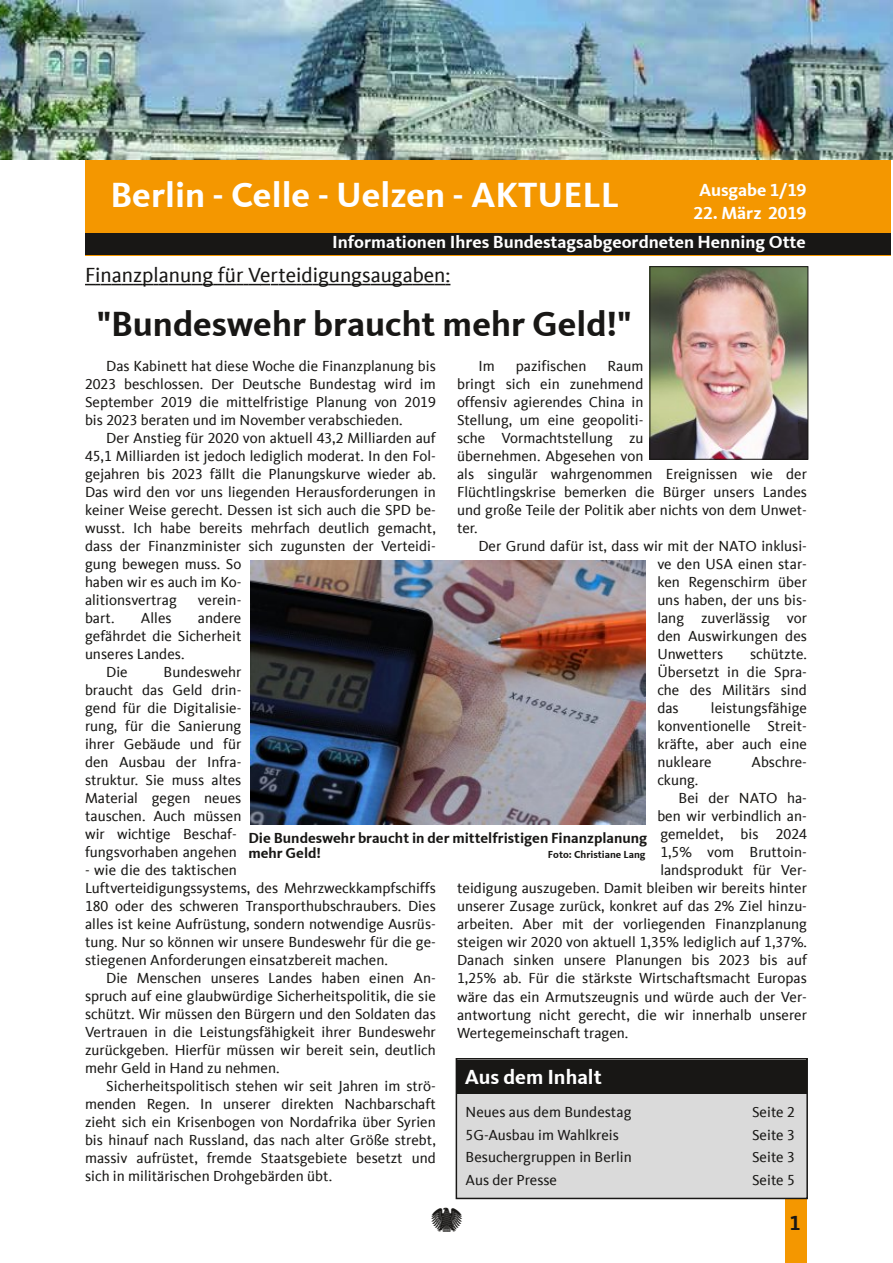
<style>
.page{position:relative;width:893px;height:1263px;background:#fff}
.page>*{position:absolute;margin:0;border:0;box-sizing:border-box;transform-origin:0 0}
.t1{font:700 36px "CDU Kievit Tab";color:#181715}
.t2{font:700 36px "CDU Kievit Tab";color:#fff}
.t3{font:21px "CDU Kievit Tab";color:#181715}
.t4{font:700 21px "CDU Kievit Tab";color:#fff}
.t5{font:700 21px "CDU Kievit Tab";color:#181715}
.t6{font:700 18px "CDU Kievit Tab";color:#fff}
.t7{font:15px/18px "CDU Kievit Tab";letter-spacing:.005em;color:#181715;text-align:justify}
.t8{font:700 15px/15px "CDU Kievit Tab";color:#181715}
.t9{font:700 10.5px "CDU Kievit Tab";color:#181715}
</style>
<div class="page">
<div style="left:85px;top:160px;width:806px;height:95px;background:#f49700"></div>
<div style="left:85px;top:233px;width:806px;height:22px;background:#181715"></div>
<div style="left:785px;top:1199px;width:21px;height:64px;background:#f49700"></div>
<img style="left:0;top:0;width:893px;height:159px">
<svg style="left:85px;top:284px;width:365px;height:1px"></svg>
<div style="left:456px;top:1059px;width:351px;height:139px;background:#dadada"></div>
<div style="left:456px;top:1058px;width:352px;height:141px;border:2px solid #181715"></div>
<div style="left:456px;top:1060px;width:351px;height:34px;background:#181715"></div>
<img style="left:250px;top:561px;width:396px;height:263px">
<img style="left:652px;top:269px;width:154px;height:188px">
<div style="left:650px;top:267px;width:158px;height:192px;border:1px solid #181715"></div>
<h1 class="t2" style="left:111px;top:182px;width:510px">Berlin - Celle - Uelzen - AKTUELL</h1>
<p class="t6" style="left:332px;top:236px;width:475px">Informationen Ihres Bundestagsabgeordneten Henning Otte</p>
<p class="t6" style="left:699px;top:183px;width:109px">Ausgabe 1/19</p>
<p class="t6" style="left:694px;top:206px;width:114px">22. März 2019</p>
<h2 class="t3" style="left:85px;top:263px;width:367px">Finanzplanung für Verteidigungsaugaben:</h2>
<h1 class="t1" style="left:97px;top:311px;width:535px">"Bundeswehr braucht mehr Geld!"</h1>
<p class="t7" style="left:85px;top:357px;width:352px;text-indent:21px">Das Kabinett hat diese Woche die Finanzplanung bis 2023 beschlossen. Der Deutsche Bundestag wird im September 2019 die mittelfristige Planung von 2019 bis 2023 beraten und im November verabschieden.</p>
<p class="t7" style="left:85px;top:429px;width:352px;text-align:left;text-indent:21px">Der Anstieg für 2020 von aktuell 43,2 Milliarden auf 45,1 Milliarden ist jedoch lediglich moderat. In den Fol&shy;gejahren bis 2023 fällt die Planungskurve wieder ab.<br>Das wird den vor uns liegenden Herausforderungen in keiner Weise gerecht. Dessen ist sich auch die SPD be&shy;wusst. Ich habe bereits mehrfach deutlich gemacht, dass der Finanzminister sich zugunsten der Verteidi&shy;gung bewegen muss. So<br>haben wir es auch im Ko-<br>alitionsvertrag</p>
<p class="t7" style="left:478px;top:358px;width:18px">Im</p>
<p class="t7" style="left:516px;top:358px;width:72px">pazifischen</p>
<p class="t7" style="left:457px;top:358px;width:351px;text-align:left;text-indent:150px">Raum<br>bringt sich ein zunehmend<br>offensiv agierendes China in<br>Stellung, um eine geopoliti-<br>sche Vormachtstellung zu<br>übernehmen. Abgesehen von<br>als singulär wahrgenommen Ereignissen wie der<br>Flüchtlingskrise bemerken die Bürger unsers Landes und große Teile der Politik aber nichts von dem Unwet&shy;ter.</p>
<p class="t7" style="left:657px;top:538px;width:151px;text-indent:-179px">Der Grund dafür ist, dass wir mit der NATO inklusi&shy;ve den USA einen star&shy;ken Regenschirm über uns haben, der uns bis&shy;lang zuverlässig vor den Auswirkungen des Unwetters</p>
<p class="t7" style="left:198px;top:591px;width:45px">verein-</p>
<p class="t7" style="left:85px;top:609px;width:31px">bart.</p>
<p class="t7" style="left:141px;top:609px;width:32px">Alles</p>
<p class="t7" style="left:198px;top:609px;width:45px">andere</p>
<p class="t7" style="left:85px;top:627px;width:158px">gefährdet die Sicherheit</p>
<p class="t7" style="left:85px;top:645px;width:101px">unseres Landes.</p>
<p class="t7" style="left:106px;top:663px;width:23px">Die</p>
<p class="t7" style="left:657px;top:646px;width:151px;text-indent:93px">schützte.<br>Übersetzt in die Spra&shy;che des Militärs sind das</p>
<p class="t7" style="left:85px;top:663px;width:158px;text-align:left;text-indent:79px">Bundeswehr braucht das Geld drin&shy;gend für die Digitalisie&shy;rung, für die Sanierung ihrer Gebäude und für den Ausbau der Infra&shy;struktur. Sie muss altes<br>Material gegen neues tauschen. Auch müssen wir wichtige Beschaf&shy;fungsvorhaben angehen</p>
<p class="t7" style="left:85px;top:861px;width:352px;text-align:left">- wie die des taktischen<br>Luftverteidigungssystems, des Mehrzweckkampfschiffs 180 oder des schweren Transporthubschraubers. Dies alles ist keine Aufrüstung, sondern notwendige Ausrüs&shy;tung. Nur so können wir unsere Bundeswehr für die ge&shy;stiegenen Anforderungen einsatzbereit machen.</p>
<p class="t7" style="left:85px;top:969px;width:352px;text-indent:21px">Die Menschen unseres Landes haben einen An&shy;spruch auf eine glaubwürdige Sicherheitspolitik, die sie schützt. Wir müssen den Bürgern und den Soldaten das Vertrauen in die Leistungsfähigkeit ihrer Bundeswehr zurückgeben. Hierfür müssen wir bereit sein, deutlich mehr Geld in Hand zu nehmen.</p>
<p class="t7" style="left:85px;top:1077px;width:352px;text-indent:21px">Sicherheitspolitisch stehen wir seit Jahren im strö&shy;menden Regen. In unserer direkten Nachbarschaft zieht sich ein Krisenbogen von Nordafrika über Syrien bis hinauf nach Russland, das nach alter Größe strebt, massiv aufrüstet, fremde Staatsgebiete besetzt und sich in militärischen Drohgebärden übt.</p>
<p class="t7" style="left:657px;top:700px;width:151px;text-indent:54px">leistungsfähige konventionelle Streit&shy;kräfte, aber auch eine nukleare</p>
<p class="t7" style="left:751px;top:754px;width:57px">Abschre-</p>
<p class="t7" style="left:657px;top:772px;width:42px">ckung.</p>
<p class="t7" style="left:679px;top:790px;width:130px">Bei der NATO ha-</p>
<p class="t7" style="left:657px;top:808px;width:151px">ben wir verbindlich an-</p>
<p class="t7" style="left:660px;top:826px;width:148px">gemeldet, bis 2024</p>
<p class="t7" style="left:660px;top:844px;width:148px">1,5% vom Bruttoin-</p>
<p class="t7" style="left:660px;top:862px;width:148px">landsprodukt für Ver-</p>
<p class="t7" style="left:457px;top:880px;width:351px">teidigung auszugeben. Damit bleiben wir bereits hinter</p>
<p class="t7" style="left:457px;top:898px;width:351px">unserer Zusage zurück, konkret auf das 2% Ziel hinzu-</p>
<p class="t7" style="left:457px;top:916px;width:351px">arbeiten. Aber mit der vorliegenden Finanzplanung</p>
<p class="t7" style="left:457px;top:934px;width:351px">steigen wir 2020 von aktuell 1,35% lediglich auf 1,37%.</p>
<p class="t7" style="left:457px;top:952px;width:351px">Danach sinken unsere Planungen bis 2023 bis auf</p>
<p class="t7" style="left:457px;top:970px;width:351px">1,25% ab. Für die stärkste Wirtschaftsmacht Europas</p>
<p class="t7" style="left:457px;top:988px;width:351px">wäre das ein Armutszeugnis und würde auch der Ver-</p>
<p class="t7" style="left:457px;top:1006px;width:351px">antwortung nicht gerecht, die wir innerhalb unserer</p>
<p class="t7" style="left:457px;top:1024px;width:173px">Wertegemeinschaft tragen.</p>
<p class="t8" style="left:248px;top:832px;width:400px">Die Bundeswehr braucht in der mittelfristigen Finanzplanung mehr Geld!</p>
<p class="t9" style="left:548px;top:851px;width:99px">Foto: Christiane Lang</p>
<h2 class="t4" style="left:465px;top:1069px;width:138px">Aus dem Inhalt</h2>
<p class="t7" style="left:466px;top:1103px;width:167px">Neues aus dem Bundestag</p>
<p class="t7" style="left:752px;top:1103px;width:44px">Seite 2</p>
<p class="t7" style="left:466px;top:1126px;width:155px">5G-Ausbau im Wahlkreis</p>
<p class="t7" style="left:752px;top:1126px;width:44px">Seite 3</p>
<p class="t7" style="left:466px;top:1148px;width:168px">Besuchergruppen in Berlin</p>
<p class="t7" style="left:752px;top:1148px;width:44px">Seite 3</p>
<p class="t7" style="left:466px;top:1171px;width:93px">Aus der Presse</p>
<p class="t7" style="left:752px;top:1171px;width:44px">Seite 5</p>
<h2 class="t5" style="left:789px;top:1215px;width:12px">1</h2>
</div>
